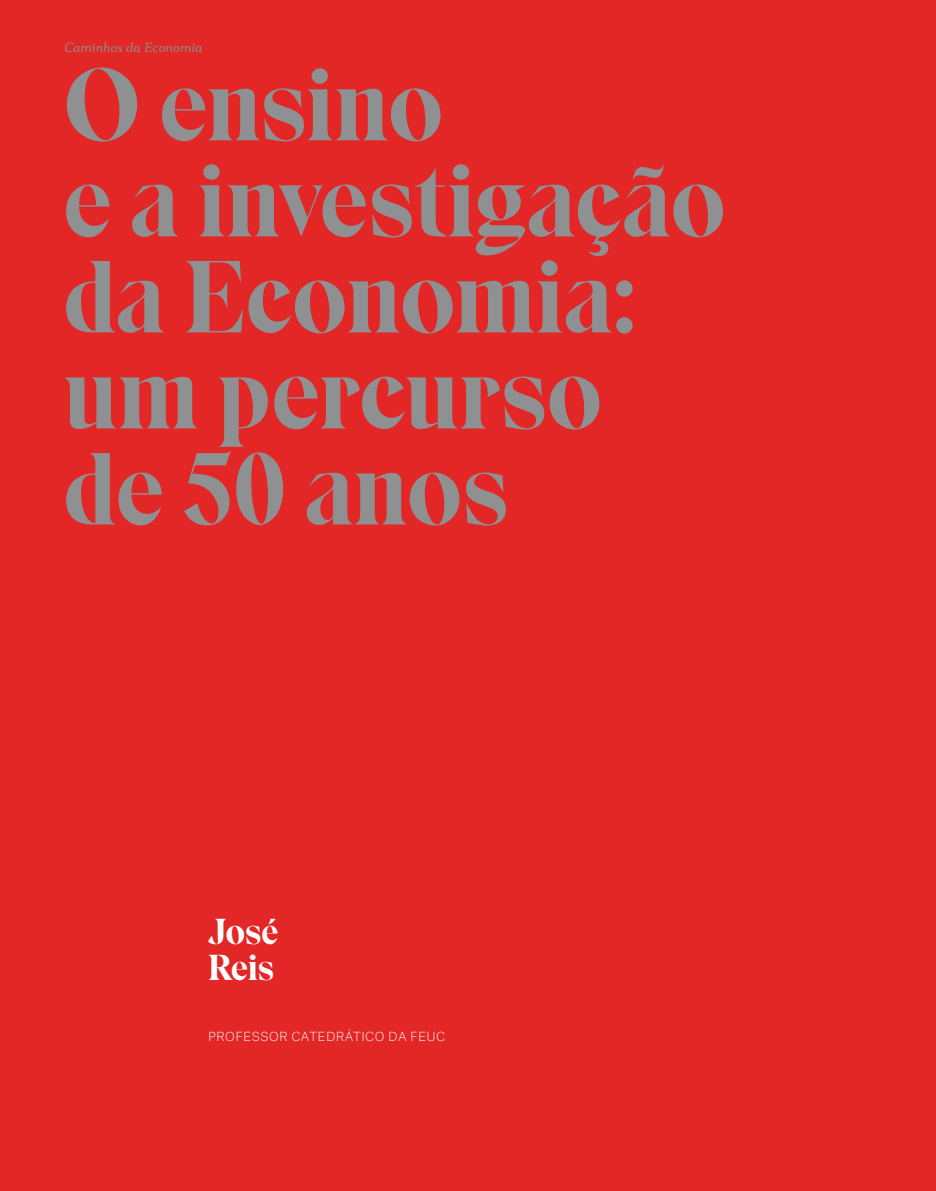
<style>
.page{position:relative;width:936px;height:1191px;background:#fff}
.page>*{position:absolute;margin:0;border:0;box-sizing:border-box;transform-origin:0 0}
.TITULOS{font:102px/96px "Eksell Display Large";letter-spacing:.005em;color:#8e9091}
.NOME_DO_AUTOR{font:36px "Eksell Display Large";letter-spacing:.01em;color:#fff}
.TITULOS-2{font:italic 15px "Cultura New";letter-spacing:.01em;color:#8e9091}
.CARGO_ID_AUTOR{font:100 12px "Atlas Grotesk";letter-spacing:.03em;color:#fff}
</style>
<div class="page">
<div style="left:0;top:0;width:935px;height:1191px;background:#e32626"></div>
<p class="TITULOS-2" style="left:64px;top:40px;width:140px">Caminhos da Economia</p>
<p class="TITULOS" style="left:64px;top:59px;width:380px">O ensino</p>
<p class="TITULOS" style="left:64px;top:155px;width:663px">e a investigação da Economia:</p>
<p class="TITULOS" style="left:64px;top:347px;width:539px">um percurso</p>
<p class="TITULOS" style="left:64px;top:443px;width:445px">de 50 anos</p>
<p class="NOME_DO_AUTOR" style="left:208px;top:911px;width:72px">José</p>
<p class="NOME_DO_AUTOR" style="left:208px;top:947px;width:67px">Reis</p>
<p class="CARGO_ID_AUTOR" style="left:208px;top:1026px;width:239px">PROFESSOR CATEDRÁTICO DA FEUC</p>
</div>
